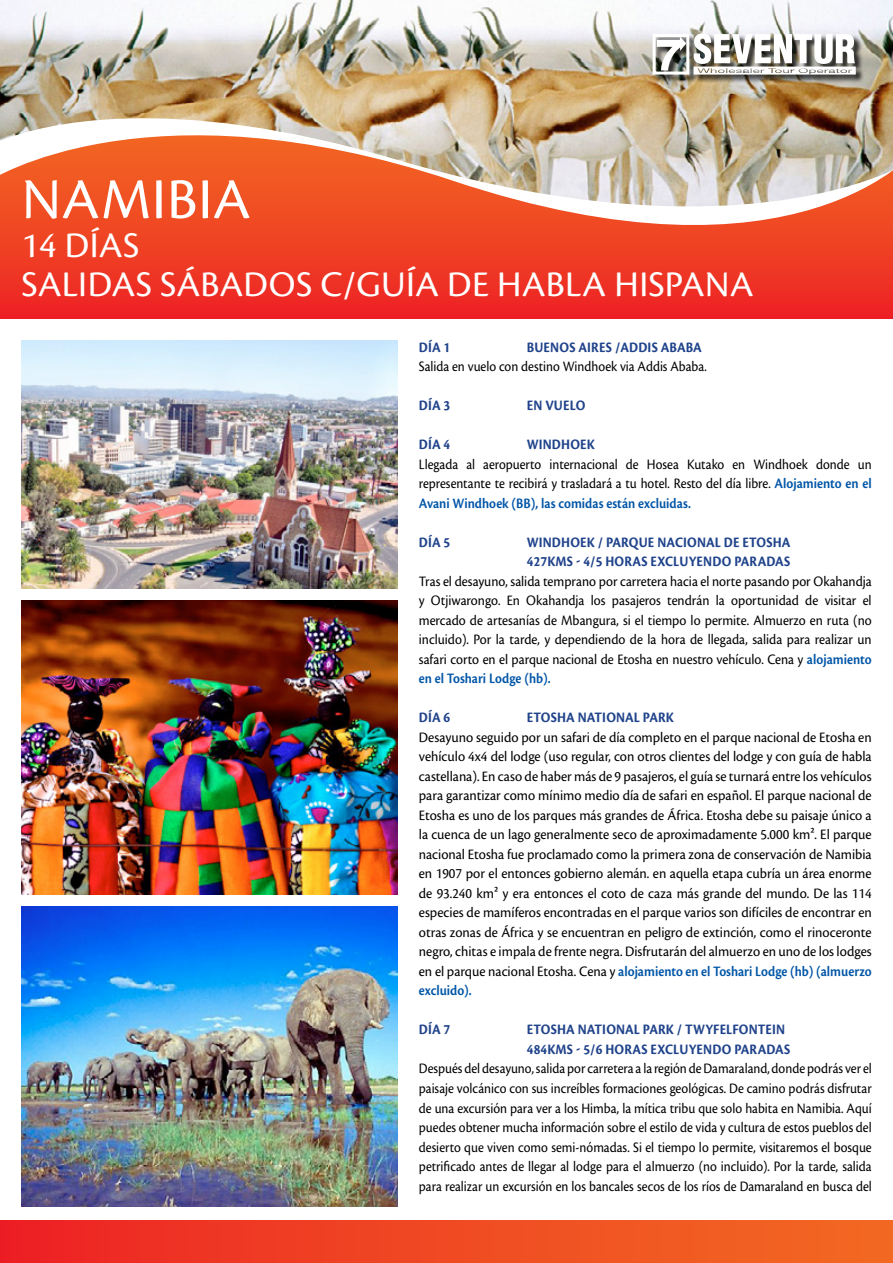
<style>
.page{position:relative;width:893px;height:1263px;background:#fff}
.page>*{position:absolute;margin:0;border:0;box-sizing:border-box;transform-origin:0 0}
.t1{font:60px "Cronos Pro";letter-spacing:.01em;color:#fff}
.t2{font:37.5px/39px "Cronos Pro";letter-spacing:.01em;color:#fff}
.t3{font:15px/19.5px "Cronos Pro";color:#000;text-align:justify;scale:.95 1}
.t4{font:15px/19.5px "Cronos Pro";color:#000;text-align:justify;scale:.9 1}
.t5{font:15px/19.5px "Cronos Pro";color:#000;text-align:justify;scale:.92 1}
.t6{font:700 15px/19.5px "Cronos Pro";letter-spacing:.01em;color:#20438b;scale:.9 1}
.s1{font-weight:600;color:#0055a7}
</style>
<div class="page">
<div style="left:0;top:125px;width:893px;height:194px;background:#ee2624"></div>
<svg style="left:0;top:208px;width:893px;height:81px;fill:#ef4023"></svg>
<img style="left:0;top:0;width:893px;height:208px">
<div style="left:0;top:1220px;width:893px;height:43px;background:linear-gradient(to right,#ed2324,#f26c22)"></div>
<img style="left:21px;top:907px;width:377px;height:299px">
<img style="left:21px;top:601px;width:377px;height:293px">
<img style="left:21px;top:340px;width:377px;height:249px">
<div style="left:653px;top:34px;width:211px;height:49px;background:#000;opacity:.77"></div>
<div style="left:653px;top:34px;width:36px;height:41px;border:3px solid #fff"></div>
<svg style="left:657px;top:37px;width:29px;height:33px"></svg>
<svg style="left:694px;top:33px;width:162px;height:42px"></svg>
<h1 class="t1" style="left:22px;top:165px;width:230px">Namibia</h1>
<h2 class="t2" style="left:21px;top:226px;width:734px">14 DÍAS<br>salidas SÁBADOS c/guía de habla hispana</h2>
<p class="t6" style="left:419px;top:338px;width:36px">DÍA 1</p>
<p class="t6" style="left:527px;top:338px;width:196px">BUENOS AIRES /ADDIS ABABA</p>
<p class="t4" style="left:419px;top:357px;width:321px">Salida en vuelo con destino Windhoek via Addis Ababa.</p>
<p class="t6" style="left:419px;top:396px;width:36px">DÍA 3</p>
<p class="t6" style="left:527px;top:396px;width:66px">EN VUELO</p>
<p class="t6" style="left:419px;top:435px;width:36px">DÍA 4</p>
<p class="t6" style="left:527px;top:435px;width:77px">WINDHOEK</p>
<p class="t4" style="left:419px;top:454px;width:505px">Llegada al aeropuerto internacional de Hosea Kutako en Windhoek donde un representante te recibirá y trasladará a tu hotel. Resto del día libre. <span class="s1">Alojamiento en el Avani Windhoek (BB), las comidas están excluidas.</span></p>
<p class="t6" style="left:419px;top:533px;width:36px">DÍA 5</p>
<p class="t6" style="left:527px;top:533px;width:294px">WINDHOEK / PARQUE NACIONAL DE ETOSHA<br>427KMS - 4/5 HORAS EXCLUYENDO PARADAS</p>
<p class="t5" style="left:419px;top:571px;width:494px">Tras el desayuno, salida temprano por carretera hacia el norte pasando por Okahandja y Otjiwarongo. En Okahandja los pasajeros tendrán la oportunidad de visitar el mercado de artesanías de Mbangura, si el tiempo lo permite. Almuerzo en ruta (no incluido). Por la tarde, y dependiendo de la hora de llegada, salida para realizar un safari corto en el parque nacional de Etosha en nuestro vehículo. Cena y <span class="s1">alojamiento en el Toshari Lodge (hb).</span></p>
<p class="t6" style="left:419px;top:708px;width:67px">DÍA 6 E</p>
<p class="t6" style="left:533px;top:708px;width:158px">TOSHA NATIONAL PARK</p>
<p class="t3" style="left:419px;top:727px;width:478px">Desayuno seguido por un safari de día completo en el parque nacional de Etosha en vehículo 4x4 del lodge (uso regular, con otros clientes del lodge y con guía de habla castellana). En caso de haber más de 9 pasajeros, el guía se turnará entre los vehículos para garantizar como mínimo medio día de safari en español. El parque nacional de Etosha es uno de los parques más grandes de África. Etosha debe su paisaje único a la cuenca de un lago generalmente seco de aproximadamente 5.000 km². El parque nacional Etosha fue proclamado como la primera zona de conservación de Namibia en 1907 por el entonces gobierno alemán. en aquella etapa cubría un área enorme de 93.240 km² y era entonces el coto de caza más grande del mundo. De las 114 especies de mamíferos encontradas en el parque varios son difíciles de encontrar en otras zonas de África y se encuentran en peligro de extinción, como el rinoceronte negro, chitas e impala de frente negra. Disfrutarán del almuerzo en uno de los lodges en el parque nacional Etosha. Cena y <span class="s1">alojamiento en el Toshari Lodge (hb) (almuerzo excluido).</span></p>
<p class="t6" style="left:419px;top:1020px;width:67px">DÍA 7 E</p>
<p class="t6" style="left:527px;top:1020px;width:294px;text-align:center">TOSHA NATIONAL PARK / TWYFELFONTEIN<br>484KMS - 5/6 HORAS EXCLUYENDO PARADAS</p>
<p class="t4" style="left:419px;top:1059px;width:505px">Después del desayuno, salida por carretera a la región de Damaraland, donde podrás ver el paisaje volcánico con sus increíbles formaciones geológicas. De camino podrás disfrutar de una excursión para ver a los Himba, la mítica tribu que solo habita en Namibia. Aquí puedes obtener mucha información sobre el estilo de vida y cultura de estos pueblos del desierto que viven como semi-nómadas. Si el tiempo lo permite, visitaremos el bosque petrificado antes de llegar al lodge para el almuerzo (no incluido). Por la tarde, salida para realizar un excursión en los bancales secos de los ríos de Damaraland en busca del</p>
</div>
